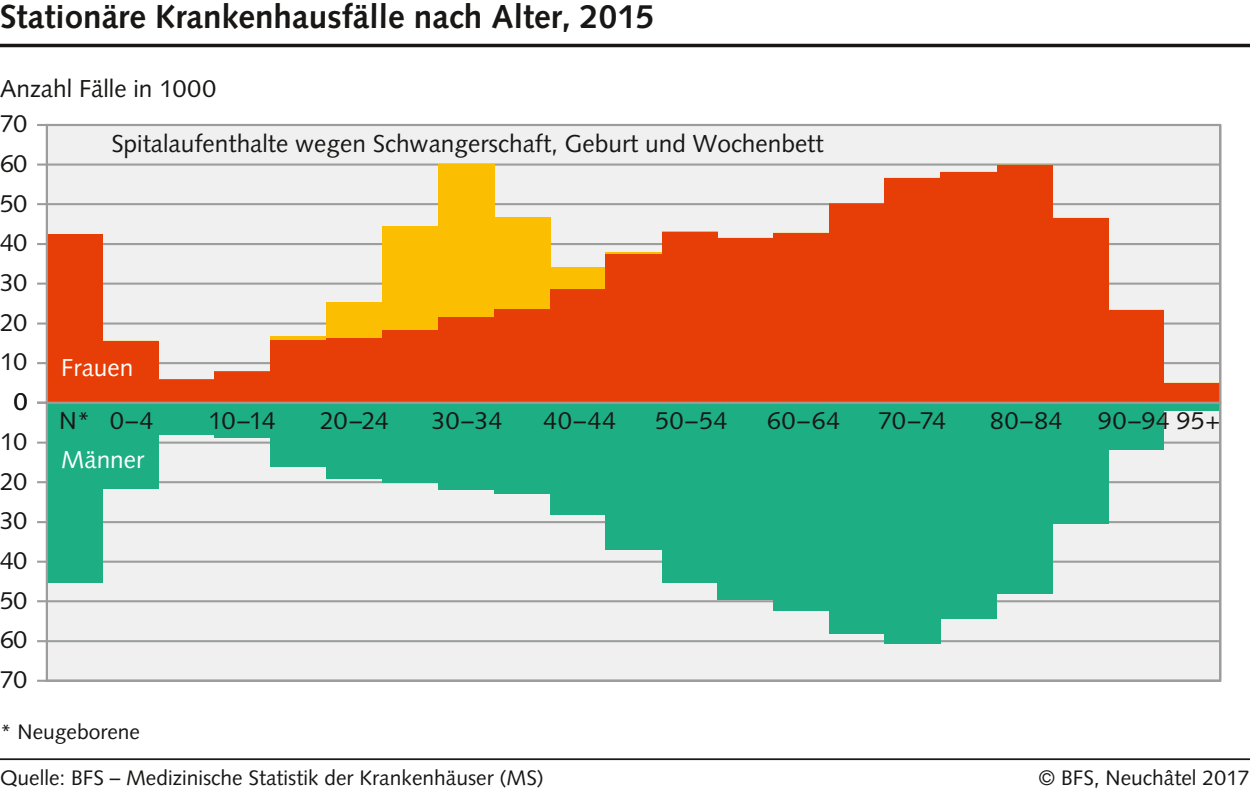
<style>
.page{position:relative;width:1250px;height:790px;background:#fff}
.page>*{position:absolute;margin:0;border:0;box-sizing:border-box;transform-origin:0 0}
.t1{font:700 33.25px "Syntax LT Std";color:#181716}
.t2{font:24.5px "Syntax LT Std";color:#181716}
.t3{font:24.5px "Syntax LT Std";color:#fff}
.t4{font:21px "Syntax LT Std";color:#181716}
</style>
<div class="page">
<div style="left:37px;top:405px;width:1185px;height:277px;background:#f0f0f0"></div>
<hr style="left:47px;top:640px;width:1173px;height:2px;background:#9c9d9d">
<svg style="left:37px;top:640px;width:9px;height:2px"></svg>
<hr style="left:47px;top:600px;width:1173px;height:2px;background:#9c9d9d">
<svg style="left:37px;top:600px;width:9px;height:2px"></svg>
<hr style="left:47px;top:560px;width:1173px;height:2px;background:#9c9d9d">
<svg style="left:37px;top:560px;width:9px;height:2px"></svg>
<hr style="left:47px;top:521px;width:1173px;height:2px;background:#9c9d9d">
<svg style="left:37px;top:521px;width:9px;height:2px"></svg>
<hr style="left:47px;top:481px;width:1173px;height:2px;background:#9c9d9d">
<svg style="left:37px;top:481px;width:9px;height:2px"></svg>
<hr style="left:47px;top:441px;width:1173px;height:2px;background:#9c9d9d">
<svg style="left:37px;top:441px;width:9px;height:2px"></svg>
<div style="left:47px;top:402px;width:56px;height:181px;background:#1dae83"></div>
<div style="left:103px;top:402px;width:56px;height:87px;background:#1dae83"></div>
<div style="left:159px;top:402px;width:56px;height:33px;background:#1dae83"></div>
<div style="left:215px;top:402px;width:55px;height:35px;background:#1dae83"></div>
<div style="left:270px;top:402px;width:56px;height:64px;background:#1dae83"></div>
<div style="left:326px;top:402px;width:56px;height:76px;background:#1dae83"></div>
<div style="left:382px;top:402px;width:56px;height:81px;background:#1dae83"></div>
<div style="left:438px;top:402px;width:56px;height:88px;background:#1dae83"></div>
<div style="left:494px;top:402px;width:56px;height:92px;background:#1dae83"></div>
<div style="left:550px;top:402px;width:56px;height:112px;background:#1dae83"></div>
<div style="left:606px;top:402px;width:56px;height:148px;background:#1dae83"></div>
<div style="left:662px;top:402px;width:55px;height:180px;background:#1dae83"></div>
<div style="left:717px;top:402px;width:56px;height:198px;background:#1dae83"></div>
<div style="left:773px;top:402px;width:56px;height:208px;background:#1dae83"></div>
<div style="left:829px;top:402px;width:55px;height:232px;background:#1dae83"></div>
<div style="left:884px;top:402px;width:56px;height:241px;background:#1dae83"></div>
<div style="left:940px;top:402px;width:56px;height:216px;background:#1dae83"></div>
<div style="left:996px;top:402px;width:56px;height:192px;background:#1dae83"></div>
<div style="left:1052px;top:402px;width:56px;height:122px;background:#1dae83"></div>
<div style="left:1108px;top:402px;width:56px;height:48px;background:#1dae83"></div>
<div style="left:1164px;top:402px;width:56px;height:9px;background:#1dae83"></div>
<hr style="left:0;top:44px;width:1250px;height:3px;background:#181716">
<hr style="left:0;top:758px;width:1250px;height:2px;background:#181716">
<div style="left:37px;top:123px;width:1185px;height:282px;background:#f0f0f0"></div>
<hr style="left:47px;top:362px;width:1173px;height:2px;background:#9c9d9d">
<svg style="left:37px;top:362px;width:9px;height:2px"></svg>
<hr style="left:47px;top:322px;width:1173px;height:2px;background:#9c9d9d">
<svg style="left:37px;top:322px;width:9px;height:2px"></svg>
<hr style="left:47px;top:282px;width:1173px;height:3px;background:#9c9d9d">
<svg style="left:37px;top:282px;width:9px;height:3px"></svg>
<hr style="left:47px;top:243px;width:1173px;height:2px;background:#9c9d9d">
<svg style="left:37px;top:243px;width:9px;height:2px"></svg>
<hr style="left:47px;top:203px;width:1173px;height:2px;background:#9c9d9d">
<svg style="left:37px;top:203px;width:9px;height:2px"></svg>
<hr style="left:47px;top:163px;width:1173px;height:3px;background:#9c9d9d">
<svg style="left:37px;top:163px;width:9px;height:3px"></svg>
<svg style="left:37px;top:124px;width:10px;height:2px"></svg>
<div style="left:47px;top:234px;width:56px;height:168px;background:#e73e07"></div>
<div style="left:103px;top:341px;width:56px;height:61px;background:#e73e07"></div>
<div style="left:159px;top:379px;width:56px;height:23px;background:#e73e07"></div>
<div style="left:215px;top:371px;width:55px;height:31px;background:#e73e07"></div>
<div style="left:270px;top:340px;width:56px;height:62px;background:#e73e07"></div>
<hr style="left:270px;top:336px;width:56px;height:4px;background:#fcbe00">
<div style="left:326px;top:338px;width:56px;height:64px;background:#e73e07"></div>
<div style="left:326px;top:302px;width:56px;height:36px;background:#fcbe00"></div>
<div style="left:382px;top:329px;width:56px;height:73px;background:#e73e07"></div>
<div style="left:382px;top:226px;width:56px;height:103px;background:#fcbe00"></div>
<div style="left:438px;top:317px;width:56px;height:85px;background:#e73e07"></div>
<div style="left:438px;top:164px;width:56px;height:153px;background:#fcbe00"></div>
<div style="left:494px;top:308px;width:56px;height:94px;background:#e73e07"></div>
<div style="left:494px;top:217px;width:56px;height:91px;background:#fcbe00"></div>
<div style="left:550px;top:288px;width:56px;height:114px;background:#e73e07"></div>
<div style="left:550px;top:267px;width:56px;height:21px;background:#fcbe00"></div>
<div style="left:606px;top:254px;width:56px;height:148px;background:#e73e07"></div>
<hr style="left:606px;top:252px;width:56px;height:2px;background:#fcbe00">
<div style="left:662px;top:232px;width:55px;height:170px;background:#e73e07"></div>
<hr style="left:662px;top:231px;width:55px;height:1px;background:#fcbe00">
<div style="left:717px;top:238px;width:56px;height:164px;background:#e73e07"></div>
<div style="left:773px;top:233px;width:56px;height:169px;background:#e73e07"></div>
<div style="left:829px;top:203px;width:55px;height:199px;background:#e73e07"></div>
<div style="left:884px;top:178px;width:56px;height:224px;background:#e73e07"></div>
<div style="left:940px;top:172px;width:56px;height:230px;background:#e73e07"></div>
<div style="left:996px;top:165px;width:56px;height:237px;background:#e73e07"></div>
<div style="left:1052px;top:218px;width:56px;height:184px;background:#e73e07"></div>
<div style="left:1108px;top:310px;width:56px;height:92px;background:#e73e07"></div>
<div style="left:1164px;top:383px;width:56px;height:19px;background:#e73e07"></div>
<hr style="left:46px;top:125px;width:2px;height:277px;background:#9c9c9c">
<hr style="left:46px;top:402px;width:2px;height:278px;background:#9c9c9c">
<hr style="left:1219px;top:402px;width:2px;height:278px;background:#9c9c9c">
<hr style="left:1219px;top:125px;width:2px;height:277px;background:#9c9c9c">
<hr style="left:47px;top:401px;width:1173px;height:3px;background:#9c9c9c">
<h1 class="t1" style="left:0;top:-3px;width:655px">Stationäre Krankenhausfälle nach Alter, 2015</h1>
<p class="t2" style="left:0;top:74px;width:218px">Anzahl Fälle in 1000</p>
<p class="t2" style="left:0;top:109px;width:29px">70</p>
<p class="t2" style="left:0;top:149px;width:29px">60</p>
<p class="t2" style="left:0;top:188px;width:29px">50</p>
<p class="t2" style="left:0;top:228px;width:29px">40</p>
<p class="t2" style="left:0;top:268px;width:29px">30</p>
<p class="t2" style="left:0;top:307px;width:29px">20</p>
<p class="t2" style="left:0;top:347px;width:29px">10</p>
<p class="t2" style="left:14px;top:387px;width:15px">0</p>
<p class="t2" style="left:0;top:426px;width:29px">10</p>
<p class="t2" style="left:0;top:466px;width:29px">20</p>
<p class="t2" style="left:0;top:506px;width:29px">30</p>
<p class="t2" style="left:0;top:545px;width:29px">40</p>
<p class="t2" style="left:0;top:585px;width:29px">50</p>
<p class="t2" style="left:0;top:625px;width:29px">60</p>
<p class="t2" style="left:0;top:665px;width:29px">70</p>
<p class="t2" style="left:111px;top:129px;width:713px">Spitalaufenthalte wegen Schwangerschaft, Geburt und Wochenbett</p>
<p class="t3" style="left:61px;top:353px;width:74px">Frauen</p>
<p class="t2" style="left:59px;top:406px;width:96px">N* 0–4</p>
<p class="t2" style="left:208px;top:406px;width:69px">10–14</p>
<p class="t2" style="left:320px;top:406px;width:70px">20–24</p>
<p class="t2" style="left:432px;top:406px;width:72px">30–34</p>
<p class="t2" style="left:543px;top:406px;width:74px">40–44</p>
<p class="t2" style="left:655px;top:406px;width:73px">50–54</p>
<p class="t2" style="left:767px;top:406px;width:74px">60–64</p>
<p class="t2" style="left:878px;top:406px;width:69px">70–74</p>
<p class="t2" style="left:990px;top:406px;width:74px">80–84</p>
<p class="t2" style="left:1098px;top:406px;width:123px">90–94 95+</p>
<p class="t3" style="left:61px;top:445px;width:85px">Männer</p>
<p class="t4" style="left:0;top:719px;width:142px">* Neugeborene</p>
<p class="t4" style="left:0;top:765px;width:545px">Quelle: BFS – Medizinische Statistik der Krankenhäuser (MS)</p>
<p class="t4" style="left:1038px;top:765px;width:212px">© BFS, Neuchâtel 2017</p>
</div>
